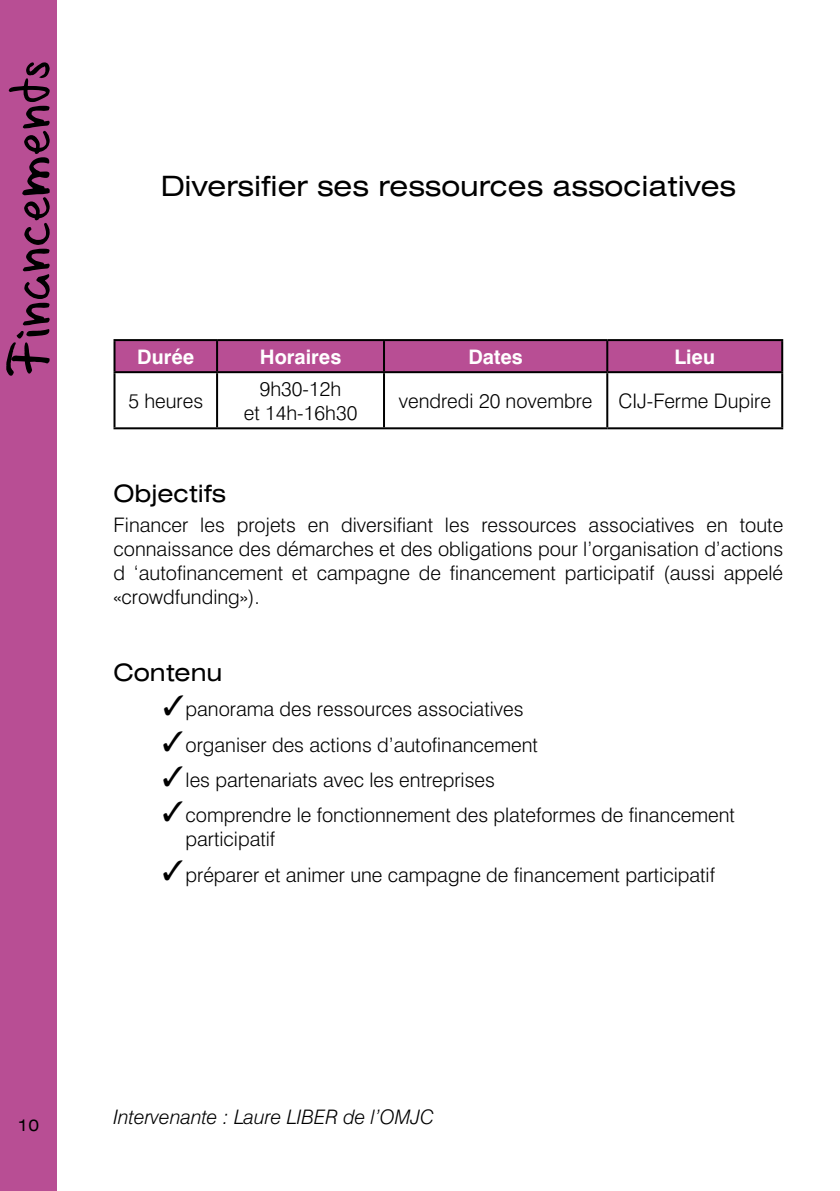
<style>
.page{position:relative;width:840px;height:1191px;background:#fff}
.page>*{position:absolute;margin:0;border:0;box-sizing:border-box;transform-origin:0 0}
.t1{font:72px "Chabinho 2008 v 2.0";color:#000}
.t2{font:expanded 28px "Swiss 721 BT";color:#000}
.t3{font:28px/35.2px "Zapf Dingbats ITC";color:#000;text-align:justify}
.t4{font:expanded 24px "Swiss 721 BT";color:#000}
.t5{font:300 20px/24px "Swiss 721 BT";color:#000}
.t6{font:italic 300 20px "Swiss 721 BT";color:#000}
.t7{font:700 20px "Swiss 721 BT";color:#fff}
.t8{font:expanded 16px "Swiss 721 BT";color:#000}
</style>
<div class="page">
<div style="left:0;top:0;width:57px;height:1191px;background:#b84e94"></div>
<div style="left:115px;top:341px;width:665px;height:30px;background:#b84e94"></div>
<hr style="left:216px;top:341px;width:2px;height:30px;background:#000">
<hr style="left:383px;top:341px;width:2px;height:30px;background:#000">
<hr style="left:606px;top:341px;width:2px;height:30px;background:#000">
<hr style="left:113px;top:371px;width:104px;height:2px;background:#000">
<hr style="left:217px;top:371px;width:167px;height:2px;background:#000">
<hr style="left:216px;top:373px;width:2px;height:54px;background:#000">
<hr style="left:384px;top:371px;width:223px;height:2px;background:#000">
<hr style="left:383px;top:373px;width:2px;height:54px;background:#000">
<hr style="left:607px;top:371px;width:175px;height:2px;background:#000">
<hr style="left:606px;top:373px;width:2px;height:54px;background:#000">
<hr style="left:113px;top:427px;width:104px;height:2px;background:#000">
<hr style="left:217px;top:427px;width:167px;height:2px;background:#000">
<hr style="left:607px;top:427px;width:175px;height:2px;background:#000">
<hr style="left:113px;top:339px;width:104px;height:2px;background:#000">
<hr style="left:113px;top:341px;width:2px;height:30px;background:#000">
<hr style="left:217px;top:339px;width:167px;height:2px;background:#000">
<hr style="left:384px;top:339px;width:223px;height:2px;background:#000">
<hr style="left:607px;top:339px;width:175px;height:2px;background:#000">
<hr style="left:780px;top:341px;width:2px;height:30px;background:#000">
<hr style="left:113px;top:373px;width:2px;height:54px;background:#000">
<hr style="left:384px;top:427px;width:223px;height:2px;background:#000">
<hr style="left:780px;top:373px;width:2px;height:54px;background:#000">
<h1 class="t1" style="left:-14px;top:376px;width:320px;rotate:-90deg">Financements</h1>
<h2 class="t2" style="left:160px;top:169px;width:576px">Diversifier ses ressources associatives</h2>
<p class="t7" style="left:137px;top:345px;width:58px">Durée</p>
<p class="t7" style="left:260px;top:345px;width:83px">Horaires</p>
<p class="t7" style="left:468px;top:345px;width:56px">Dates</p>
<p class="t7" style="left:674px;top:345px;width:42px">Lieu</p>
<p class="t5" style="left:128px;top:389px;width:76px">5 heures</p>
<p class="t5" style="left:244px;top:377px;width:115px;text-align:center">9h30-12h<br>et 14h-16h30</p>
<p class="t5" style="left:398px;top:389px;width:195px">vendredi 20 novembre</p>
<p class="t5" style="left:618px;top:389px;width:154px">CIJ-Ferme Dupire</p>
<p class="t4" style="left:113px;top:479px;width:114px">Objectifs</p>
<p class="t5" style="left:113px;top:512px;width:671px;text-align:justify">Financer les projets en diversifiant les ressources associatives en toute connaissance des démarches et des obligations pour l’organisation d’actions d ‘autofinancement et campagne de financement participatif (aussi appelé «crowdfunding»).</p>
<p class="t4" style="left:113px;top:658px;width:110px">Contenu</p>
<p class="t5" style="left:185px;top:691px;width:550px;line-height:35.4px">panorama des ressources associatives<br>organiser des actions d’autofinancement<br>les partenariats avec les entreprises<br>comprendre le fonctionnement des plateformes de financement</p>
<p class="t5" style="left:185px;top:821px;width:530px;line-height:35.4px">participatif<br>préparer et animer une campagne de financement participatif</p>
<h2 class="t3" style="left:162px;top:688px;width:23px">✓ ✓ ✓ ✓</h2>
<p class="t8" style="left:18px;top:1115px;width:23px">10</p>
<p class="t6" style="left:113px;top:1104px;width:322px">Intervenante : Laure LIBER de l’OMJC</p>
</div>
